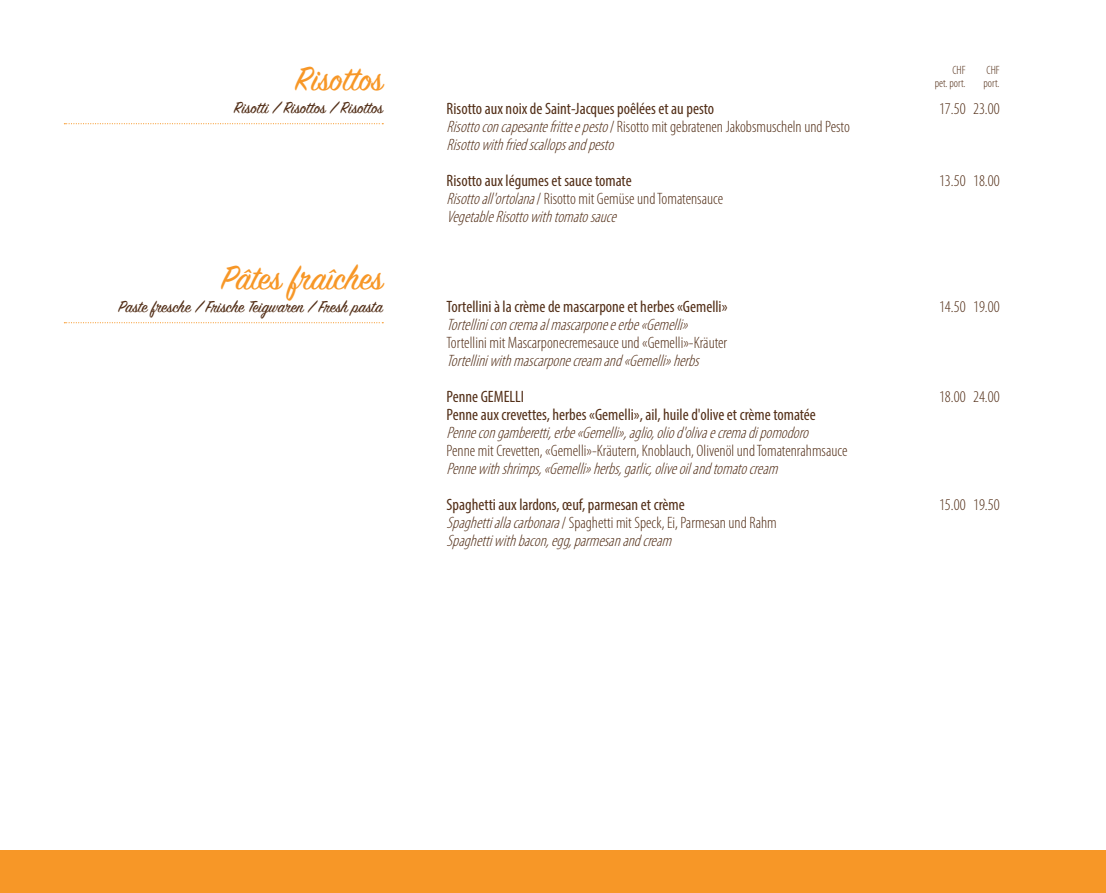
<style>
.page{position:relative;width:1106px;height:893px;background:#fff}
.page>*{position:absolute;margin:0;border:0;box-sizing:border-box;transform-origin:0 0}
.t1{font:37.5px "Sign Painter House Script";color:#f79727}
.t2{font:18px "Sign Painter House Script";color:#532f18}
.t3{font:italic 300 condensed 16.5px/18px "Myriad Pro";color:#532f18}
.t4{font:condensed 16.5px "Myriad Pro";color:#532f18}
.t5{font:300 condensed 16.5px "Myriad Pro";color:#532f18}
.t6{font:300 condensed 12px "Myriad Pro";color:#532f18}
.s1{font-style:normal}
</style>
<div class="page">
<div style="left:0;top:850px;width:1106px;height:43px;background:#f79727"></div>
<svg style="left:64px;top:123px;width:319px;height:1px"></svg>
<svg style="left:64px;top:322px;width:319px;height:1px"></svg>
<h1 class="t1" style="left:295px;top:56px;width:89px">Risottos</h1>
<p class="t2" style="left:234px;top:96px;width:150px">Risotti / Risottos / Risottos</p>
<h1 class="t1" style="left:221px;top:255px;width:163px">Pâtes fraîches</h1>
<p class="t2" style="left:118px;top:295px;width:266px">Paste fresche / Frische Teigwaren / Fresh pasta</p>
<p class="t6" style="left:952px;top:64px;width:15px">CHF</p>
<p class="t6" style="left:986px;top:64px;width:15px">CHF</p>
<p class="t6" style="left:934px;top:77px;width:32px">pet. port.</p>
<p class="t6" style="left:983px;top:77px;width:18px">port.</p>
<p class="t4" style="left:446px;top:99px;width:269px">Risotto aux noix de Saint-Jacques poêlées et au pesto</p>
<p class="t5" style="left:939px;top:100px;width:62px">17.50 23.00</p>
<p class="t3" style="left:446px;top:118px;width:405px">Risottoconcapesantefritteepesto<span class="s1">/ Risotto mit gebratenen Jakobsmuscheln und Pesto<br></span>Risottowithfriedscallopsandpesto</p>
<p class="t4" style="left:446px;top:171px;width:186px">Risotto aux légumes et sauce tomate</p>
<p class="t5" style="left:939px;top:172px;width:62px">13.50 18.00</p>
<p class="t3" style="left:446px;top:190px;width:278px">Risottoall'ortolana<span class="s1">/ Risotto mit Gemüse und Tomatensauce<br></span>VegetableRisottowithtomatosauce</p>
<p class="t4" style="left:446px;top:297px;width:282px">Tortellini à la crème de mascarpone et herbes «Gemelli»</p>
<p class="t5" style="left:939px;top:298px;width:62px">14.50 19.00</p>
<p class="t3" style="left:446px;top:316px;width:247px">Tortelliniconcremaalmascarponeeerbe«Gemelli»</p>
<p class="t5" style="left:446px;top:334px;width:282px">Tortellini mit Mascarponecremesauce und «Gemelli»-Kräuter</p>
<p class="t3" style="left:446px;top:352px;width:258px">Tortelliniwithmascarponecream and«Gemelli»herbs</p>
<p class="t4" style="left:446px;top:387px;width:79px">Penne GEMELLI</p>
<p class="t5" style="left:939px;top:388px;width:62px">18.00 24.00</p>
<p class="t4" style="left:446px;top:405px;width:371px">Penne aux crevettes, herbes «Gemelli», ail, huile d'olive et crème tomatée</p>
<p class="t3" style="left:446px;top:424px;width:368px">Pennecongamberetti,erbe«Gemelli»,aglio,oliod'olivaecremadipomodoro</p>
<p class="t5" style="left:446px;top:442px;width:402px">Penne mit Crevetten, «Gemelli»-Kräutern, Knoblauch, Olivenöl und Tomatenrahmsauce</p>
<p class="t3" style="left:446px;top:460px;width:337px">Pennewithshrimps,«Gemelli»herbs,garlic,oliveoilandtomatocream</p>
<p class="t4" style="left:446px;top:495px;width:239px">Spaghetti aux lardons, œuf, parmesan et crème</p>
<p class="t5" style="left:939px;top:496px;width:62px">15.00 19.50</p>
<p class="t3" style="left:446px;top:514px;width:332px">Spaghettiallacarbonara<span class="s1">/ Spaghetti mit Speck, Ei, Parmesan und Rahm<br></span>Spaghettiwithbacon,egg,parmesanandcream</p>
</div>
